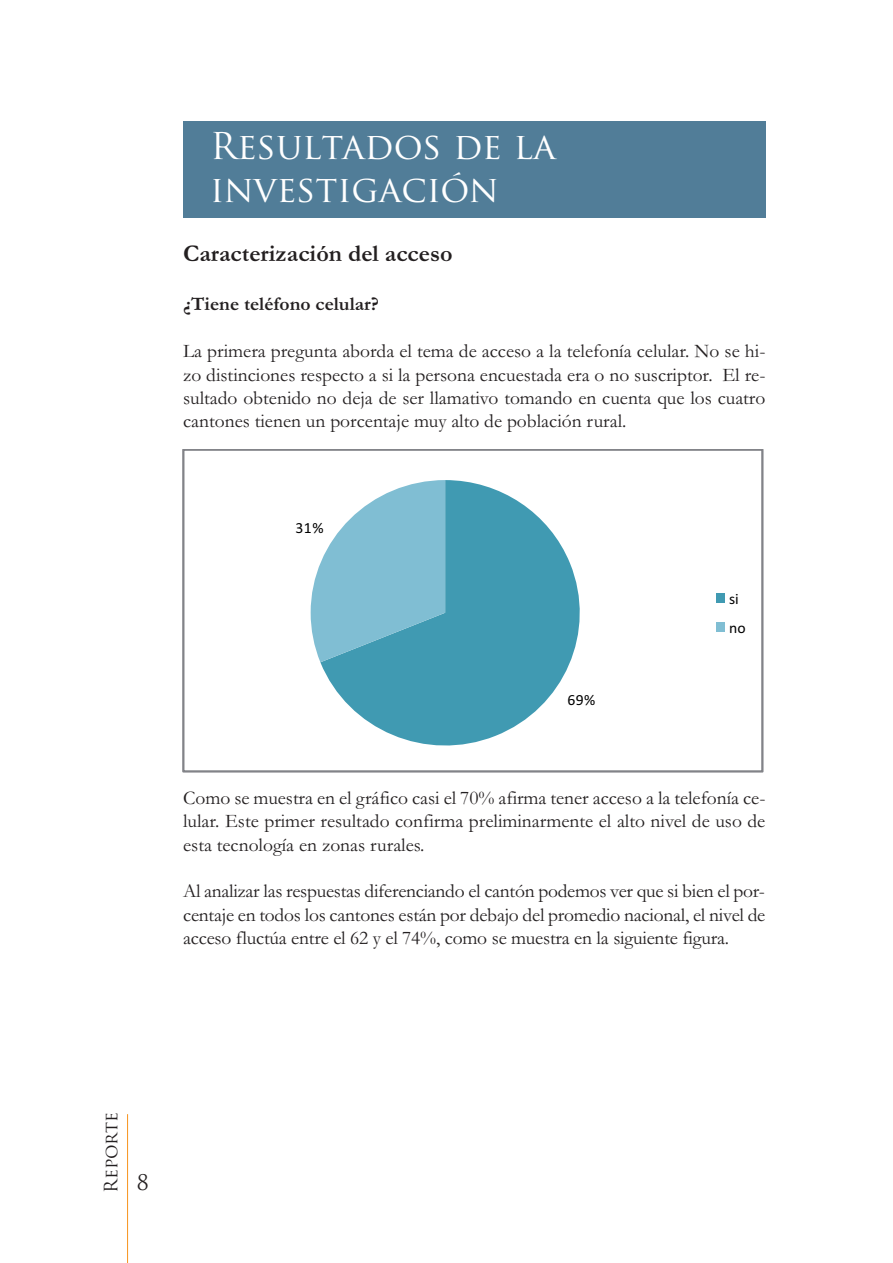
<style>
.page{position:relative;width:893px;height:1263px;background:#fff}
.page>*{position:absolute;margin:0;border:0;box-sizing:border-box;transform-origin:0 0}
.t1{font:36px/43.2px "Trajan Pro";color:#fff}
.t2{font:700 24px "Garamond";color:#231f20}
.t3{font:21px "Trajan Pro";color:#231f20}
.t4{font:19.5px/23.4px "Garamond";color:#231f20;text-align:justify}
.t5{font:700 19.5px "Garamond";color:#231f20}
.t6{font:18px "Trajan Pro";color:#231f20}
.t7{font:15.6px/28.8px "Calibri";color:#000}
</style>
<div class="page">
<hr style="left:127px;top:1114px;width:1px;height:149px;background:#f7931d">
<div style="left:183px;top:122px;width:582px;height:96px;background:#517d98"></div>
<svg style="left:183px;top:449px;width:580px;height:323px"></svg>
<h1 class="t1" style="left:210px;top:128px;width:347px">Resultados de la investigación</h1>
<p class="t2" style="left:183px;top:239px;width:271px">Caracterización del acceso</p>
<p class="t5" style="left:183px;top:292px;width:197px">¿Tiene teléfono celular?</p>
<p class="t4" style="left:183px;top:339px;width:584px">La primera pregunta aborda el tema de acceso a la telefonía celular. No se hi&shy;zo distinciones respecto a si la persona encuestada era o no suscriptor. El re&shy;sultado obtenido no deja de ser llamativo tomando en cuenta que los cuatro cantones tienen un porcentaje muy alto de población rural.</p>
<p class="t7" style="left:295px;top:513px;width:30px">31%</p>
<p class="t7" style="left:567px;top:685px;width:30px">69%</p>
<p class="t7" style="left:729px;top:584px;width:18px">si no</p>
<p class="t4" style="left:183px;top:785px;width:584px">Como se muestra en el gráfico casi el 70% afirma tener acceso a la telefonía ce&shy;lular. Este primer resultado confirma preliminarmente el alto nivel de uso de esta tecnología en zonas rurales.</p>
<p class="t4" style="left:183px;top:879px;width:584px">Al analizar las respuestas diferenciando el cantón podemos ver que si bien el por&shy;centaje en todos los cantones están por debajo del promedio nacional, el nivel de acceso fluctúa entre el 62 y el 74%, como se muestra en la siguiente figura.</p>
<p class="t6" style="left:104px;top:1193px;width:82px;rotate:-90deg">Reporte</p>
<p class="t3" style="left:137px;top:1174px;width:13px">8</p>
</div>
